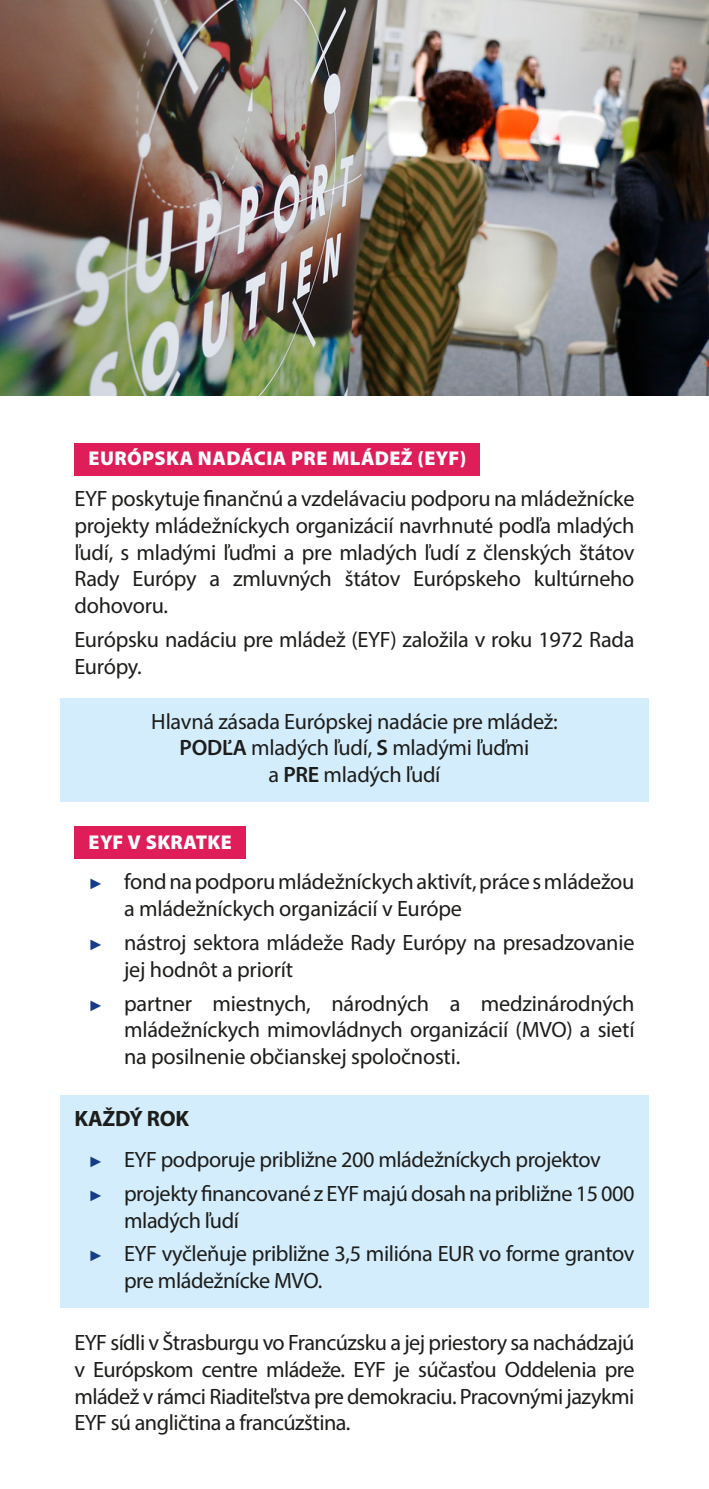
<style>
.page{position:relative;width:709px;height:1489px;background:#fff}
.page>*{position:absolute;margin:0;border:0;box-sizing:border-box;transform-origin:0 0}
.body{font:22.25px/26.8px "Myriad Pro";letter-spacing:-.015em;color:#1d1d1b}
.special_body{font:22.25px "Myriad Pro";letter-spacing:-.01em;color:#1d1d1b}
.special_body-2{font:700 22.25px "Myriad Pro";letter-spacing:-.01em;color:#1d1d1b}
.t1{font:900 20px "Myriad Pro";letter-spacing:.02em;color:#fff}
.s1{font-weight:600}
.s2{font-family:"Arial";font-size:15px;color:#153d8a}
</style>
<div class="page">
<img style="left:0;top:0;width:709px;height:396px">
<div style="left:74px;top:443px;width:406px;height:33px;background:#df1d58"></div>
<div style="left:60px;top:697px;width:588px;height:51px;background:#d4edfc"></div>
<div style="left:60px;top:724px;width:588px;height:51px;background:#d4edfc"></div>
<div style="left:60px;top:751px;width:588px;height:50px;background:#d4edfc"></div>
<div style="left:74px;top:826px;width:172px;height:33px;background:#df1d58"></div>
<div style="left:60px;top:1095px;width:588px;height:50px;background:#d4edfc"></div>
<div style="left:60px;top:1136px;width:588px;height:50px;background:#d4edfc"></div>
<div style="left:60px;top:1169px;width:588px;height:78px;background:#d4edfc"></div>
<div style="left:60px;top:1230px;width:588px;height:77px;background:#d4edfc"></div>
<p class="t1" style="left:89px;top:445px;width:379px">EURÓPSKA NADÁCIA PRE MLÁDEŽ (EYF)</p>
<p class="body" style="left:74px;top:485px;width:561px;text-align:justify">EYF poskytuje finančnú a vzdelávaciu podporu na mládežnícke projekty mládežníckych organizácií navrhnuté podľa mladých ľudí, s mladými ľuďmi a pre mladých ľudí z členských štátov Rady Európy a zmluvných štátov Európskeho kultúrneho dohovoru.</p>
<p class="body" style="left:74px;top:625px;width:561px">Európsku nadáciu pre mládež (EYF) založila v roku 1972 Rada<br>Európy.</p>
<p class="special_body" style="left:151px;top:707px;width:408px">Hlavná zásada Európskej nadácie pre mládež:</p>
<p class="special_body" style="left:179px;top:734px;width:351px"><span class="s1">PODĽA</span> mladých ľudí, <span class="s1">S</span> mladými ľuďmi</p>
<p class="special_body" style="left:268px;top:760px;width:173px">a <span class="s1">PRE</span> mladých ľudí</p>
<p class="t1" style="left:89px;top:828px;width:145px">EYF V SKRATKE</p>
<p class="body" style="left:124px;top:868px;width:512px;text-indent:-35px"><span class="s2">►</span> fond na podporu mládežníckych aktivít, práce s mládežou a mládežníckych organizácií v Európe</p>
<p class="body" style="left:124px;top:928px;width:512px;text-indent:-35px"><span class="s2">►</span> nástroj sektora mládeže Rady Európy na presadzovanie jej hodnôt a priorít</p>
<p class="body" style="left:124px;top:989px;width:512px;text-align:justify;text-indent:-35px"><span class="s2">►</span> partner miestnych, národných a medzinárodných mládežníckych mimovládnych organizácií (MVO) a sietí na posilnenie občianskej spoločnosti.</p>
<p class="special_body-2" style="left:74px;top:1104px;width:116px">KAŽDÝ ROK</p>
<p class="body" style="left:89px;top:1145px;width:513px"><span class="s2">►</span> EYF podporuje približne 200 mládežníckych projektov</p>
<p class="body" style="left:124px;top:1179px;width:512px;text-indent:-35px"><span class="s2">►</span> projekty financované z EYF majú dosah na približne 15 000 mladých ľudí</p>
<p class="body" style="left:124px;top:1239px;width:512px;text-indent:-35px"><span class="s2">►</span> EYF vyčleňuje približne 3,5 milióna EUR vo forme grantov pre mládežnícke MVO.</p>
<p class="body" style="left:74px;top:1328px;width:561px;text-align:justify">EYF sídli v Štrasburgu vo Francúzsku a jej priestory sa nachádzajú v Európskom centre mládeže. EYF je súčasťou Oddelenia pre mládež v rámci Riaditeľstva pre demokraciu. Pracovnými jazykmi EYF sú angličtina a francúzština.</p>
</div>
